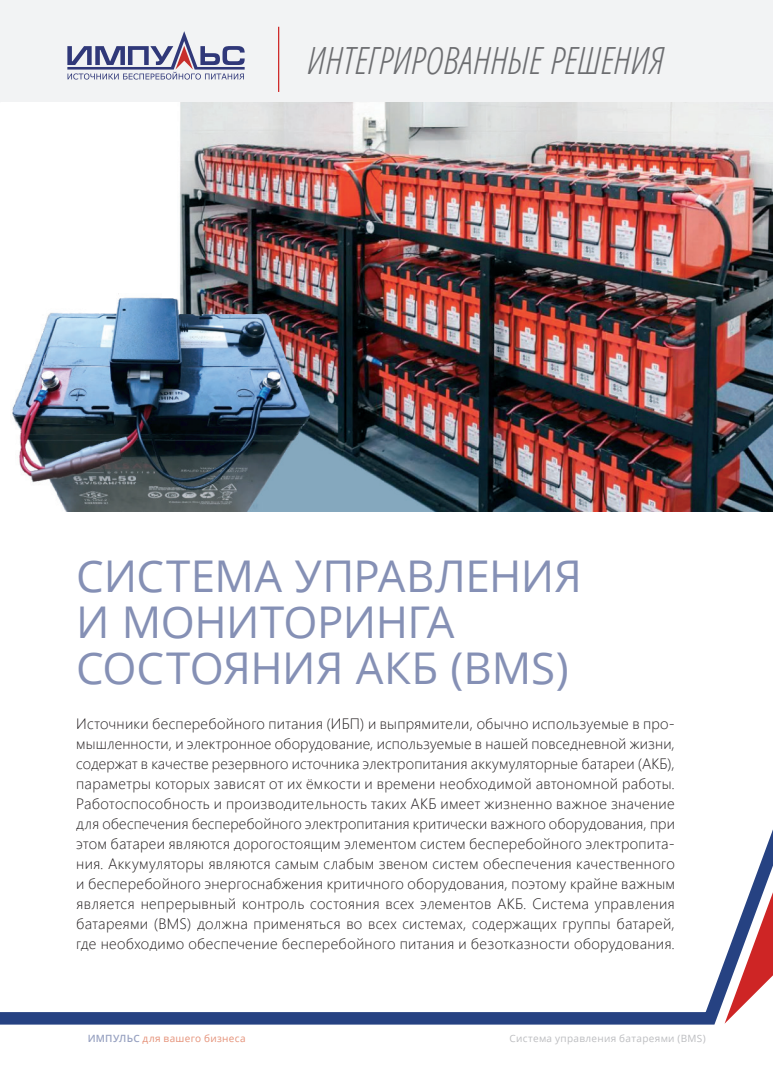
<style>
.page{position:relative;width:773px;height:1081px;background:#fff}
.page>*{position:absolute;margin:0;border:0;box-sizing:border-box;transform-origin:0 0}
.Область{font:43.75px/46.2px "Open Sans";letter-spacing:-.01em;color:#8590b5}
.t1{font:italic 300 condensed 37.5px "Open Sans";letter-spacing:.01em;color:#6c6d70}
.t2{font:300 15px/20px "Segoe UI";letter-spacing:.02em;color:#231f20;text-align:justify}
.t3{font:10px "Open Sans";letter-spacing:.03em;color:#bcbdc0}
.t4{font:10px "Open Sans";letter-spacing:.03em;color:#e59178}
.s1{font-weight:600;color:#98a2c1}
</style>
<div class="page">
<svg style="left:0;top:832px;width:772px;height:193px"></svg>
<div style="left:0;top:0;width:772px;height:103px;background:#f2f3f4"></div>
<svg style="left:67px;top:31px;width:177px;height:49px"></svg>
<hr style="left:278px;top:27px;width:1px;height:65px;background:#ce2525">
<img style="left:11px;top:103px;width:761px;height:408px">
<h2 class="t1" style="left:306px;top:35px;width:358px">ИНТЕГРИРОВАННЫЕ РЕШЕНИЯ</h2>
<p class="Область" style="left:76px;top:551px;width:507px">СИСТЕМА УПРАВЛЕНИЯ<br>И МОНИТОРИНГА<br>СОСТОЯНИЯ АКБ (BMS)</p>
<p class="t2" style="left:76px;top:713px;width:600px">Источники бесперебойного питания (ИБП) и выпрямители, обычно используемые в про&shy;мышленности, и электронное оборудование, используемые в нашей повседневной жизни, содержат в качестве резервного источника электропитания аккумуляторные батареи (АКБ), параметры которых зависят от их ёмкости и времени необходимой автономной работы.<br>Работоспособность и производительность таких АКБ имеет жизненно важное значение для обеспечения бесперебойного электропитания критически важного оборудования, при этом батареи являются дорогостоящим элементом систем бесперебойного электропита&shy;ния. Аккумуляторы являются самым слабым звеном систем обеспечения качественного и бесперебойного энергоснабжения критичного оборудования, поэтому крайне важным является непрерывный контроль состояния всех элементов АКБ. Система управления батареями (BMS) должна применяться во всех системах, содержащих группы батарей, где необходимо обеспечение бесперебойного питания и безотказности оборудования.</p>
<p class="t4" style="left:88px;top:1032px;width:159px"><span class="s1">ИМПУЛЬС</span> для вашего бизнеса</p>
<p class="t3" style="left:509px;top:1032px;width:197px">Система управления батареями (BMS)</p>
</div>
